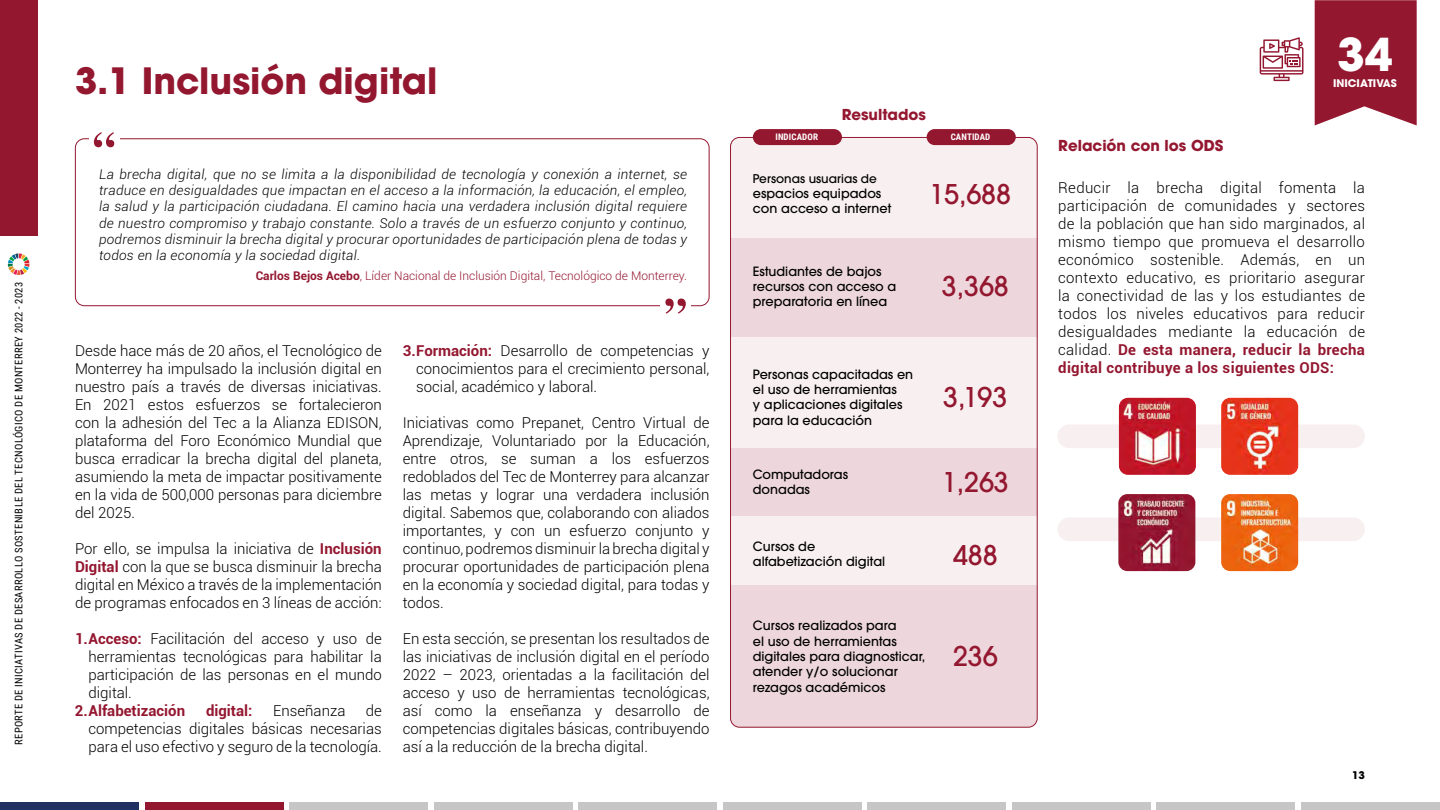
<style>
.page{position:relative;width:1440px;height:810px;background:#fff}
.page>*{position:absolute;margin:0;border:0;box-sizing:border-box;transform-origin:0 0}
.t1{font:700 45px "ITC Avant Garde Pro";color:#fff}
.t2{font:700 36px "ITC Avant Garde Pro";color:#941730}
.t3{font:500 27px "ITC Avant Garde Pro";letter-spacing:-.005em;color:#941730}
.t4{font:300 15px/18px "Roboto";color:#000;text-align:justify}
.t5{font:700 15px "ITC Avant Garde Pro";color:#941730}
.t6{font:700 15px "Roboto";color:#941730}
.t7{font:italic 300 13.5px/16.2px "Roboto";letter-spacing:.02em;color:#000;text-align:justify}
.t8{font:500 12.75px/15.3px "ITC Avant Garde Pro";color:#000}
.t9{font:300 12px "Roboto";color:#941730}
.t10{font:500 12px "ITC Avant Garde Pro";color:#000}
.t11{font:10.5px "Roboto Condensed";letter-spacing:.035em;color:#000}
.t12{font:700 10.5px "ITC Avant Garde Pro";color:#fff}
.t13{font:700 10.5px "ITC Avant Garde Pro";color:#000}
.t14{font:700 9px "Roboto Condensed";letter-spacing:.015em;color:#fff}
.s1{font-weight:700}
.s2{font-weight:700;color:#941730}
</style>
<div class="page">
<div style="left:731px;top:138px;width:306px;height:101px;background:#f8eff0"></div>
<div style="left:731px;top:238px;width:306px;height:100px;background:#edd7dc"></div>
<div style="left:731px;top:448px;width:306px;height:68px;background:#edd7dc"></div>
<div style="left:731px;top:585px;width:306px;height:142px;background:#edd7dc"></div>
<div style="left:731px;top:337px;width:306px;height:111px;background:#f8eff0"></div>
<div style="left:731px;top:516px;width:306px;height:69px;background:#f8eff0"></div>
<div style="left:0;top:0;width:37px;height:236px;background:#941730"></div>
<svg style="left:8px;top:253px;width:22px;height:22px"></svg>
<div style="left:1012px;top:802px;width:139px;height:8px;background:#c6c6c6"></div>
<div style="left:867px;top:802px;width:139px;height:8px;background:#c6c6c6"></div>
<div style="left:434px;top:802px;width:139px;height:8px;background:#c6c6c6"></div>
<div style="left:1157px;top:802px;width:138px;height:8px;background:#c6c6c6"></div>
<div style="left:578px;top:802px;width:139px;height:8px;background:#c6c6c6"></div>
<div style="left:1301px;top:802px;width:139px;height:8px;background:#c6c6c6"></div>
<div style="left:723px;top:802px;width:139px;height:8px;background:#c6c6c6"></div>
<div style="left:0;top:802px;width:139px;height:8px;background:#1f3061"></div>
<div style="left:145px;top:802px;width:139px;height:8px;background:#941730"></div>
<div style="left:289px;top:802px;width:139px;height:8px;background:#c6c6c6"></div>
<svg style="left:1315px;top:0;width:102px;height:125px;background:#9b283f"></svg>
<div style="left:753px;top:129px;width:89px;height:16px;background:#941730;border-radius:8px"></div>
<div style="left:927px;top:129px;width:89px;height:16px;background:#941730;border-radius:8px"></div>
<div style="left:75px;top:138px;width:635px;height:168px;border:1px solid #941730;border-radius:9px"></div>
<div style="left:89px;top:130px;width:30px;height:19px;background:#fff"></div>
<svg style="left:94px;top:132px;width:20px;height:15px"></svg>
<div style="left:660px;top:297px;width:31px;height:19px;background:#fff"></div>
<svg style="left:665px;top:299px;width:21px;height:15px"></svg>
<svg style="left:1260px;top:37px;width:43px;height:44px"></svg>
<div style="left:1057px;top:425px;width:308px;height:23px;background:#f8eff0;border-radius:12px"></div>
<div style="left:1057px;top:518px;width:308px;height:23px;background:#f8eff0;border-radius:12px"></div>
<img style="left:1119px;top:398px;width:77px;height:77px">
<img style="left:1221px;top:398px;width:77px;height:77px">
<img style="left:1118px;top:494px;width:77px;height:77px">
<img style="left:1221px;top:494px;width:77px;height:77px">
<p class="t11" style="left:12px;top:745px;width:464px;rotate:-90deg">REPORTE DE INICIATIVAS DE DESARROLLO SOSTENIBLE DEL TECNOLÓGICO DE MONTERREY 2022 - 2023</p>
<h2 class="t2" style="left:75px;top:57px;width:364px">3.1 Inclusión digital</h2>
<p class="t7" style="left:99px;top:166px;width:590px">La brecha digital, que no se limita a la disponibilidad de tecnología y conexión a internet, se traduce en desigualdades que impactan en el acceso a la información, la educación, el empleo, la salud y la participación ciudadana. El camino hacia una verdadera inclusión digital requiere de nuestro compromiso y trabajo constante. Solo a través de un esfuerzo conjunto y continuo, podremos disminuir la brecha digital y procurar oportunidades de participación plena de todas y todos en la economía y la sociedad digital.</p>
<p class="t9" style="left:256px;top:267px;width:433px"><span class="s1">Carlos Bejos Acebo</span>, Líder Nacional de Inclusión Digital, Tecnológico de Monterrey.</p>
<p class="t4" style="left:75px;top:341px;width:308px">Desde hace más de 20 años, el Tecnológico de Monterrey ha impulsado la inclusión digital en nuestro país a través de diversas iniciativas.<br>En 2021 estos esfuerzos se fortalecieron con la adhesión del Tec a la Alianza EDISON, plataforma del Foro Económico Mundial que busca erradicar la brecha digital del planeta, asumiendo la meta de impactar positivamente en la vida de 500,000 personas para diciembre del 2025.</p>
<p class="t4" style="left:75px;top:539px;width:308px">Por ello, se impulsa la iniciativa de <span class="s2">Inclusión Digital</span> con la que se busca disminuir la brecha digital en México a través de la implementación de programas enfocados en 3 líneas de acción:</p>
<p class="t4" style="left:88px;top:629px;width:295px;text-indent:-13px"><span class="s2">1.Acceso:</span> Facilitación del acceso y uso de herramientas tecnológicas para habilitar la participación de las personas en el mundo digital.</p>
<p class="t6" style="left:75px;top:700px;width:112px">2.Alfabetización</p>
<p class="t6" style="left:206px;top:700px;width:48px">digital:</p>
<p class="t4" style="left:273px;top:701px;width:74px">Enseñanza</p>
<p class="t4" style="left:88px;top:701px;width:295px;text-indent:277px">de competencias digitales básicas necesarias para el uso efectivo y seguro de la tecnología.</p>
<p class="t4" style="left:416px;top:341px;width:295px;text-indent:-14px"><span class="s2">3.Formación:</span> Desarrollo de competencias y conocimientos para el crecimiento personal, social, académico y laboral.</p>
<p class="t4" style="left:403px;top:413px;width:308px">Iniciativas como Prepanet, Centro Virtual de Aprendizaje, Voluntariado por la Educación, entre otros, se suman a los esfuerzos redoblados del Tec de Monterrey para alcanzar las metas y lograr una verdadera inclusión digital. Sabemos que, colaborando con aliados importantes, y con un esfuerzo conjunto y continuo, podremos disminuir la brecha digital y procurar oportunidades de participación plena en la economía y sociedad digital, para todas y todos.</p>
<p class="t4" style="left:403px;top:629px;width:308px">En esta sección, se presentan los resultados de las iniciativas de inclusión digital en el período 2022 – 2023, orientadas a la facilitación del acceso y uso de herramientas tecnológicas, así como la enseñanza y desarrollo de competencias digitales básicas, contribuyendo así a la reducción de la brecha digital.</p>
<p class="t5" style="left:842px;top:104px;width:86px">Resultados</p>
<p class="t14" style="left:775px;top:131px;width:44px">INDICADOR</p>
<p class="t14" style="left:951px;top:131px;width:41px">CANTIDAD</p>
<p class="t10" style="left:753px;top:171px;width:126px">Personas usuarias de</p>
<p class="t8" style="left:753px;top:186px;width:140px">espacios equipados con acceso a internet</p>
<p class="t8" style="left:753px;top:263px;width:145px">Estudiantes de bajos recursos con acceso a preparatoria en línea</p>
<h3 class="t3" style="left:929px;top:176px;width:83px">15,688</h3>
<h3 class="t3" style="left:942px;top:269px;width:68px">3,368</h3>
<p class="t8" style="left:753px;top:366px;width:162px">Personas capacitadas en el uso de herramientas<br>y aplicaciones digitales para la educación</p>
<p class="t8" style="left:753px;top:466px;width:97px">Computadoras donadas</p>
<p class="t8" style="left:753px;top:538px;width:134px">Cursos de alfabetización digital</p>
<h3 class="t3" style="left:943px;top:380px;width:66px">3,193</h3>
<h3 class="t3" style="left:942px;top:465px;width:68px">1,263</h3>
<h3 class="t3" style="left:953px;top:537px;width:46px">488</h3>
<p class="t8" style="left:753px;top:618px;width:174px">Cursos realizados para<br>el uso de herramientas digitales para diagnosticar, atender y/o solucionar rezagos académicos</p>
<h3 class="t3" style="left:953px;top:639px;width:46px">236</h3>
<h1 class="t1" style="left:1337px;top:24px;width:57px">34</h1>
<p class="t12" style="left:1333px;top:76px;width:65px">INICIATIVAS</p>
<p class="t5" style="left:1058px;top:135px;width:167px">Relación con los ODS</p>
<p class="t4" style="left:1058px;top:179px;width:308px">Reducir la brecha digital fomenta la participación de comunidades y sectores de la población que han sido marginados, al mismo tiempo que promueva el desarrollo económico sostenible. Además, en un contexto educativo, es prioritario asegurar la conectividad de las y los estudiantes de todos los niveles educativos para reducir desigualdades mediante la educación de calidad. <span class="s2">De esta manera, reducir la brecha digital contribuye a los siguientes ODS:</span></p>
<p class="t13" style="left:1352px;top:768px;width:14px">13</p>
</div>
